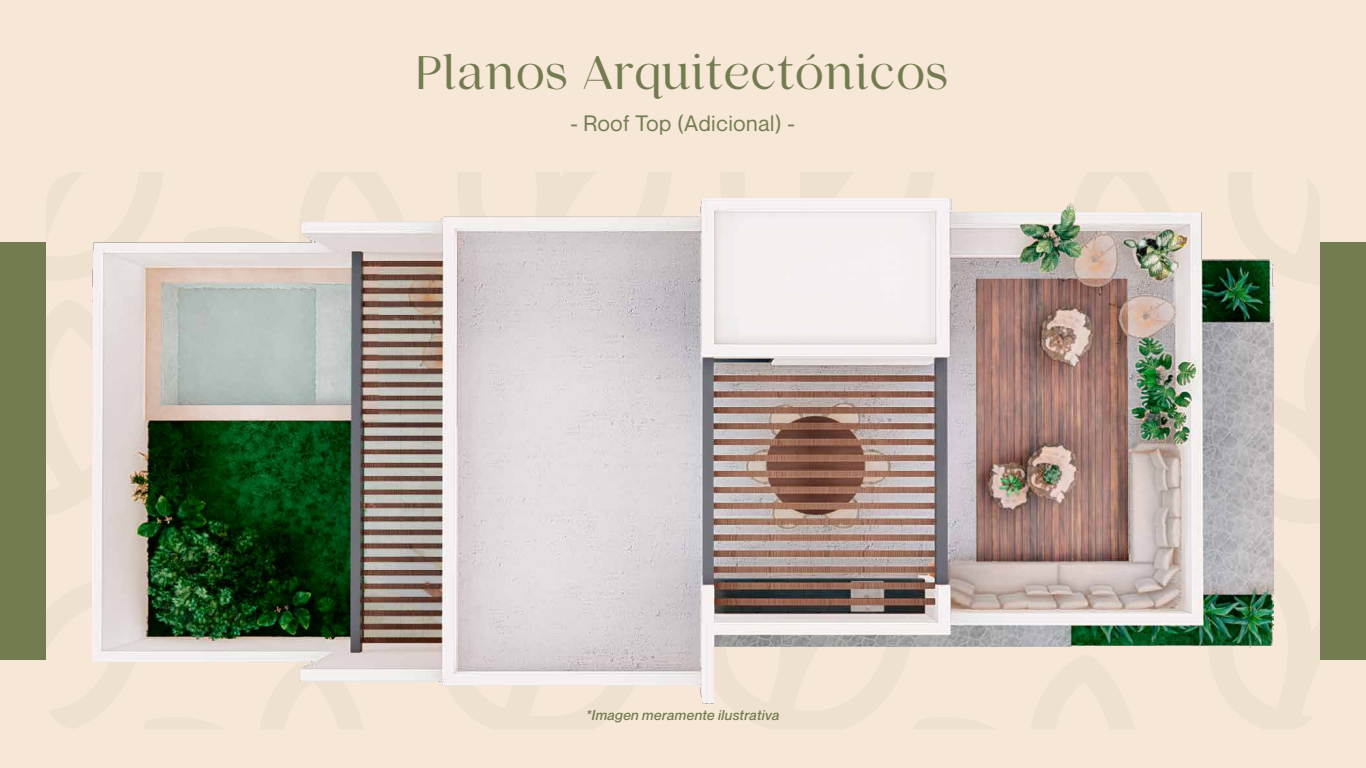
<style>
.page{position:relative;width:1366px;height:768px;background:#f6e7d6}
.page>*{position:absolute;margin:0;border:0;box-sizing:border-box;transform-origin:0 0}
.t1{font:47px "Nelphim";letter-spacing:.03em;color:#737c51}
.t2{font:21.8px "Neue Montreal";letter-spacing:.03em;color:#737c51}
.t3{font:italic 500 14px "Neue Montreal";letter-spacing:.03em;color:#737c51}
</style>
<div class="page">
<div style="left:0;top:242px;width:1366px;height:417px;background:#737c51"></div>
<div style="left:46px;top:242px;width:46px;height:417px;background:#f6e7d6"></div>
<div style="left:1274px;top:242px;width:46px;height:417px;background:#f6e7d6"></div>
<img style="left:92px;top:198px;width:1182px;height:506px">
<h1 class="t1" style="left:417px;top:45px;width:533px">Planos Arquitectónicos</h1>
<h2 class="t2" style="left:570px;top:110px;width:226px">- Roof Top (Adicional) -</h2>
<p class="t3" style="left:586px;top:707px;width:195px">*Imagen meramente ilustrativa</p>
</div>
